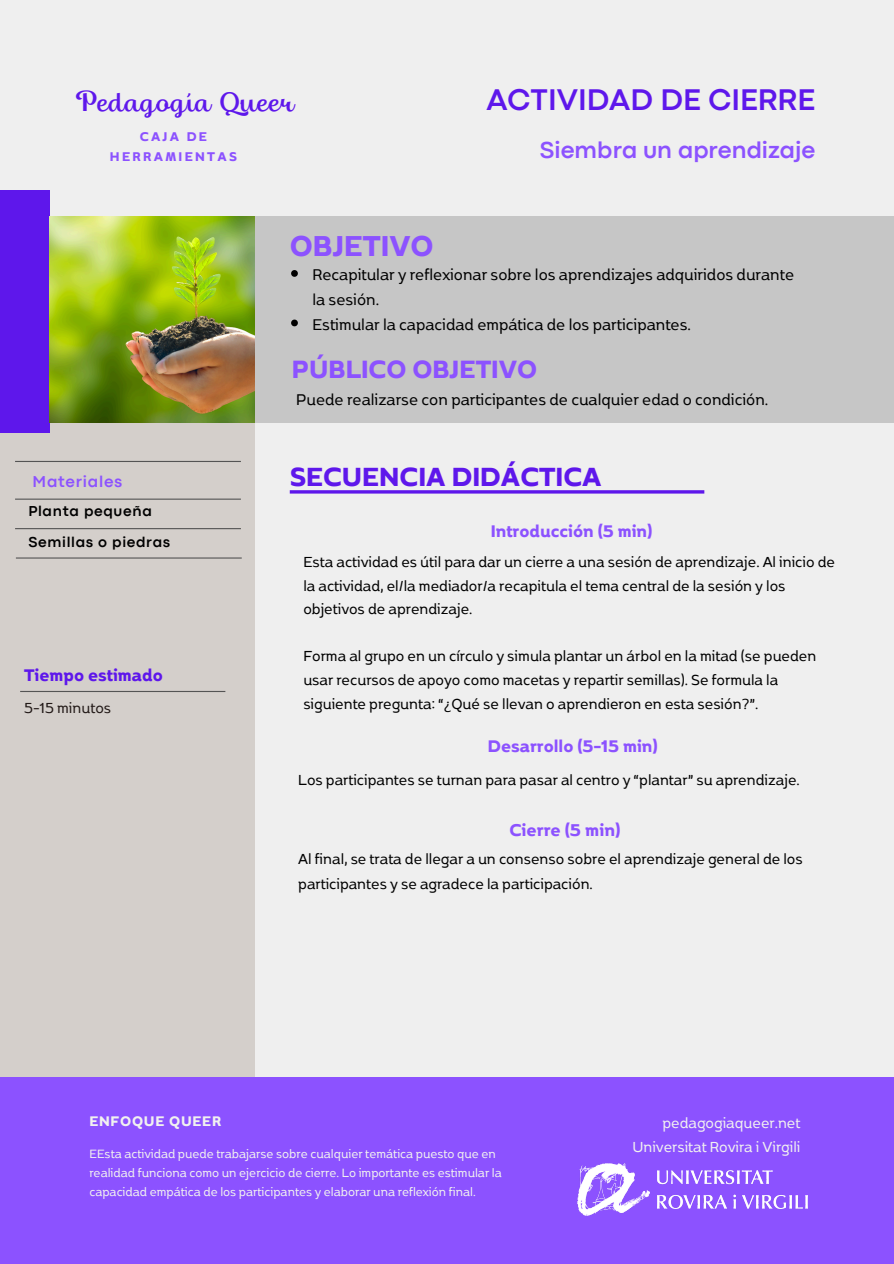
<style>
.page{position:relative;width:894px;height:1264px;background:#fff}
.page>*{position:absolute;margin:0;border:0;box-sizing:border-box;transform-origin:0 0}
.t1{font:700 34.2px "Boriboon";color:#8c52ff}
.t2{font:700 31.2px "Boriboon";color:#5e17eb}
.t3{font:700 31.2px "Codec Pro";color:#5e17eb}
.t4{font:700 29.7px "Boriboon";color:#8c52ff}
.t5{font:26.25px "Thephir";color:#5e17eb}
.t6{font:700 24.15px "Codec Pro";color:#8c52ff}
.t7{font:700 20.25px "Boriboon";color:#8c52ff}
.t8{font:700 19.95px "Boriboon";color:#8c52ff}
.t9{font:700 19.95px "Boriboon";color:#5e17eb}
.t10{font:18.45px/24.8px "Boriboon";color:#000}
.t11{font:17.25px/23.7px "Boriboon";color:#000}
.t12{font:17.25px "Boriboon";color:#f1f1f0}
.t13{font:17.25px "Boriboon";color:#221917}
.t14{font:700 16.5px "Boriboon";letter-spacing:.045em;color:#f1f1f0}
.t15{font:700 16.5px "Codec Pro";letter-spacing:.045em;color:#8c52ff}
.t16{font:700 15px "Codec Pro";letter-spacing:.045em;color:#000}
.t17{font:700 15px/20.2px "Boriboon";letter-spacing:.155em;color:#8c52ff;text-align:center}
.t18{font:14.25px/19.2px "Boriboon";color:#f1f1f0}
</style>
<div class="page">
<div style="left:0;top:0;width:893px;height:1263px;background:#efefef"></div>
<div style="left:0;top:415px;width:254px;height:661px;background:#d4cfcb"></div>
<div style="left:0;top:1076px;width:893px;height:187px;background:#8c52ff"></div>
<div style="left:50px;top:216px;width:843px;height:206px;background:#c6c6c6"></div>
<div style="left:0;top:190px;width:50px;height:242px;background:#5e17eb"></div>
<hr style="left:15px;top:461px;width:226px;height:1px;background:#545454">
<hr style="left:290px;top:490px;width:414px;height:3px;background:#5e17eb">
<hr style="left:15px;top:498px;width:226px;height:1px;background:#545454">
<hr style="left:15px;top:528px;width:226px;height:1px;background:#545454">
<img style="left:50px;top:216px;width:204px;height:206px">
<svg style="left:291px;top:270px;width:7px;height:7px"></svg>
<svg style="left:291px;top:319px;width:7px;height:7px"></svg>
<img style="left:577px;top:1163px;width:230px;height:52px">
<hr style="left:16px;top:557px;width:226px;height:1px;background:#545454">
<hr style="left:20px;top:691px;width:205px;height:1px;background:#545454">
<h5 class="t5" style="left:75px;top:93px;width:221px">Pedagogía Queer</h5>
<p class="t17" style="left:110px;top:125px;width:128px">CAJA DE<br>HERRAMIENTAS</p>
<p class="t1" style="left:290px;top:224px;width:145px">OBJETIVO</p>
<h1 class="t3" style="left:486px;top:89px;width:330px">ACTIVIDAD DE CIERRE</h1>
<p class="t6" style="left:540px;top:142px;width:276px">Siembra un aprendizaje</p>
<p class="t10" style="left:312px;top:261px;width:483px">Recapitular y reflexionar sobre los aprendizajes adquiridos durante la sesión.</p>
<h1 class="t10" style="left:312px;top:311px;width:380px">Estimular la capacidad empática de los participantes.</h1>
<h2 class="t15" style="left:33px;top:475px;width:91px">Materiales</h2>
<h5 class="t16" style="left:28px;top:506px;width:125px">Planta pequeña</h5>
<p class="t16" style="left:28px;top:536px;width:143px">Semillas o piedras</p>
<p class="t9" style="left:24px;top:662px;width:140px">Tiempo estimado</p>
<p class="t4" style="left:292px;top:350px;width:247px">PÚBLICO OBJETIVO</p>
<p class="t10" style="left:296px;top:386px;width:473px">Puede realizarse con participantes de cualquier edad o condición.</p>
<h5 class="t2" style="left:290px;top:457px;width:313px">SECUENCIA DIDÁCTICA</h5>
<p class="t8" style="left:490px;top:518px;width:163px">Introducción (5 min)</p>
<h3 class="t11" style="left:303px;top:549px;width:533px">Esta actividad es útil para dar un cierre a una sesión de aprendizaje. Al inicio de la actividad, el/la mediador/a recapitula el tema central de la sesión y los objetivos de aprendizaje.</h3>
<h1 class="t11" style="left:303px;top:643px;width:514px">Forma al grupo en un círculo y simula plantar un árbol en la mitad (se pueden usar recursos de apoyo como macetas y repartir semillas). Se formula la</h1>
<p class="t13" style="left:24px;top:696px;width:89px">5-15 minutos</p>
<h1 class="t11" style="left:303px;top:691px;width:456px">siguiente pregunta: “¿Qué se llevan o aprendieron en esta sesión?”.</h1>
<p class="t8" style="left:488px;top:734px;width:171px">Desarrollo (5-15 min)</p>
<p class="t11" style="left:298px;top:767px;width:503px">Los participantes se turnan para pasar al centro y “plantar” su aprendizaje.</p>
<p class="t7" style="left:509px;top:816px;width:113px">Cierre (5 min)</p>
<p class="t11" style="left:298px;top:845px;width:506px;line-height:24.8px">Al final, se trata de llegar a un consenso sobre el aprendizaje general de los participantes y se agradece la participación.</p>
<p class="t14" style="left:89px;top:1110px;width:133px">ENFOQUE QUEER</p>
<h4 class="t18" style="left:89px;top:1143px;width:414px">EEsta actividad puede trabajarse sobre cualquier temática puesto que en realidad funciona como un ejercicio de cierre. Lo importante es estimular la capacidad empática de los participantes y elaborar una reflexión final.</h4>
<p class="t12" style="left:662px;top:1111px;width:139px">pedagogiaqueer.net</p>
<p class="t12" style="left:632px;top:1136px;width:169px">Universitat Rovira i Virgili</p>
</div>
